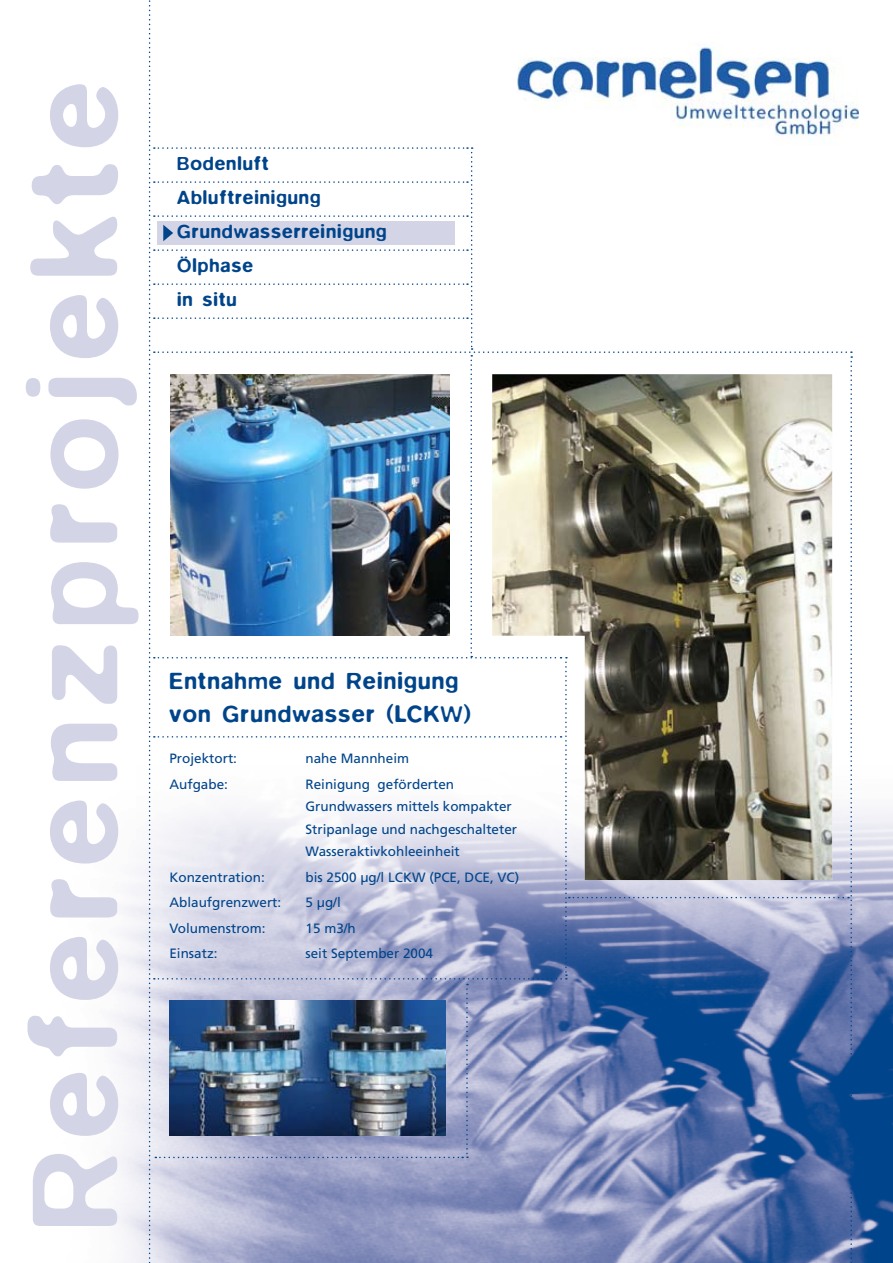
<style>
.page{position:relative;width:893px;height:1263px;background:#fff}
.page>*{position:absolute;margin:0;border:0;box-sizing:border-box;transform-origin:0 0}
.t1{font:500 126px "Blur";letter-spacing:.1em;color:#d3d4e6}
.t2{font:500 24px/33px "Blur";letter-spacing:.05em;color:#00448a}
.t3{font:500 19.5px/34px "Blur";letter-spacing:.05em;color:#00448a}
.t4{font:13.5px/22.5px "Frutiger";color:#00448a}
</style>
<div class="page">
<img style="left:113px;top:601px;width:780px;height:662px">
<img style="left:149px;top:0;width:703px;height:1263px">
<h1 class="t1" style="left:1px;top:1230px;width:1150px;rotate:-90deg">Referenzprojekte</h1>
<h3 class="t3" style="left:177px;top:146px;width:211px">Bodenluft<br>Abluftreinigung<br>Grundwasserreinigung<br>Ölphase<br>in situ</h3>
<h2 class="t2" style="left:170px;top:665px;width:303px">Entnahme und Reinigung von Grundwasser (LCKW)</h2>
<p class="t4" style="left:169px;top:747px;width:69px">Projektort:</p>
<p class="t4" style="left:306px;top:747px;width:105px">nahe Mannheim</p>
<p class="t4" style="left:169px;top:773px;width:60px">Aufgabe:</p>
<p class="t4" style="left:306px;top:773px;width:213px">Reinigung geförderten<br>Grundwassers mittels kompakter<br>Stripanlage und nachgeschalteter<br>Wasseraktivkohleeinheit</p>
<p class="t4" style="left:169px;top:866px;width:97px">Konzentration:</p>
<p class="t4" style="left:306px;top:866px;width:215px">bis 2500 µg/l LCKW (PCE, DCE, VC)</p>
<p class="t4" style="left:169px;top:891px;width:113px">Ablaufgrenzwert:</p>
<p class="t4" style="left:306px;top:891px;width:37px">5 µg/l</p>
<p class="t4" style="left:169px;top:917px;width:98px">Volumenstrom:</p>
<p class="t4" style="left:306px;top:917px;width:52px">15 m3/h</p>
<p class="t4" style="left:169px;top:942px;width:50px">Einsatz:</p>
<p class="t4" style="left:306px;top:942px;width:129px">seit September 2004</p>
</div>
